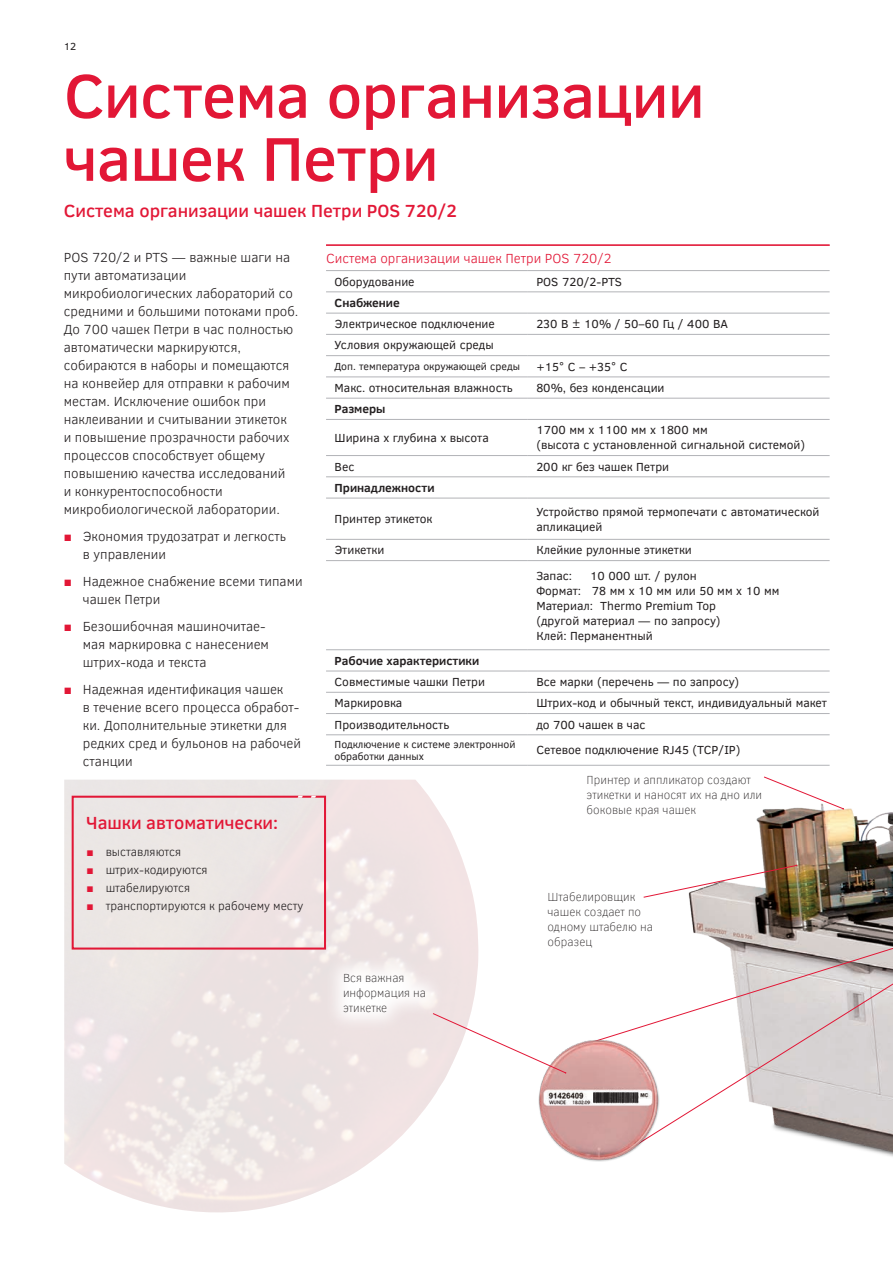
<style>
.page{position:relative;width:893px;height:1263px;background:#fff}
.page>*{position:absolute;margin:0;border:0;box-sizing:border-box;transform-origin:0 0}
.t1{font:500 63px/63px "Clear Sans";letter-spacing:-.01em;color:#e21736}
.t2{font:500 18px "Clear Sans";color:#e21736}
.t3{font:300 13.5px/18px "Clear Sans";color:#231f20}
.t4{font:300 13.5px "Clear Sans";color:#e21736}
.t5{font:12px/15px "Clear Sans";color:#231f20}
.t6{font:100 12px/15px "Clear Sans";color:#231f20}
.t7{font:300 12px "Clear Sans";color:#231f20}
.t8{font:700 12px "Clear Sans";color:#231f20}
.t9{font:10.5px/12px "Clear Sans";color:#231f20}
.s1{font-weight:400;color:#e21736}
</style>
<div class="page">
<img style="left:689px;top:808px;width:204px;height:349px">
<svg style="left:324px;top:954px;width:121px;height:78px"></svg>
<svg style="left:764px;top:776px;width:80px;height:33px"></svg>
<img style="left:643px;top:865px;width:154px;height:33px">
<svg style="left:610px;top:939px;width:283px;height:97px"></svg>
<svg style="left:621px;top:945px;width:272px;height:209px"></svg>
<img style="left:538px;top:1036px;width:126px;height:126px">
<svg style="left:593px;top:1092px;width:45px;height:11px"></svg>
<svg style="left:433px;top:1013px;width:133px;height:60px"></svg>
<svg style="left:326px;top:291px;width:504px;height:474px"></svg>
<hr style="left:326px;top:244px;width:202px;height:2px;background:#e21736">
<hr style="left:528px;top:244px;width:302px;height:2px;background:#e21736">
<hr style="left:326px;top:270px;width:202px;height:1px;background:#b2b3b7">
<hr style="left:528px;top:270px;width:302px;height:1px;background:#b2b3b7">
<hr style="left:326px;top:292px;width:202px;height:1px;background:#b2b3b7">
<hr style="left:528px;top:292px;width:302px;height:1px;background:#b2b3b7">
<hr style="left:326px;top:313px;width:202px;height:1px;background:#b2b3b7">
<hr style="left:528px;top:313px;width:302px;height:1px;background:#b2b3b7">
<hr style="left:326px;top:334px;width:202px;height:1px;background:#b2b3b7">
<hr style="left:528px;top:334px;width:302px;height:1px;background:#b2b3b7">
<hr style="left:326px;top:355px;width:202px;height:1px;background:#b2b3b7">
<hr style="left:528px;top:355px;width:302px;height:1px;background:#b2b3b7">
<hr style="left:326px;top:377px;width:202px;height:1px;background:#b2b3b7">
<hr style="left:528px;top:377px;width:302px;height:1px;background:#b2b3b7">
<hr style="left:326px;top:398px;width:202px;height:1px;background:#b2b3b7">
<hr style="left:528px;top:398px;width:302px;height:1px;background:#b2b3b7">
<hr style="left:326px;top:419px;width:202px;height:1px;background:#b2b3b7">
<hr style="left:528px;top:419px;width:302px;height:1px;background:#b2b3b7">
<hr style="left:326px;top:455px;width:202px;height:1px;background:#b2b3b7">
<hr style="left:528px;top:455px;width:302px;height:1px;background:#b2b3b7">
<hr style="left:326px;top:477px;width:202px;height:1px;background:#b2b3b7">
<hr style="left:528px;top:477px;width:302px;height:1px;background:#b2b3b7">
<hr style="left:326px;top:498px;width:202px;height:1px;background:#b2b3b7">
<hr style="left:528px;top:498px;width:302px;height:1px;background:#b2b3b7">
<hr style="left:326px;top:539px;width:202px;height:1px;background:#b2b3b7">
<hr style="left:528px;top:539px;width:302px;height:1px;background:#b2b3b7">
<hr style="left:326px;top:560px;width:202px;height:1px;background:#b2b3b7">
<hr style="left:528px;top:560px;width:302px;height:1px;background:#b2b3b7">
<hr style="left:326px;top:649px;width:202px;height:1px;background:#b2b3b7">
<hr style="left:528px;top:649px;width:302px;height:1px;background:#b2b3b7">
<hr style="left:326px;top:671px;width:202px;height:1px;background:#b2b3b7">
<hr style="left:528px;top:671px;width:302px;height:1px;background:#b2b3b7">
<hr style="left:326px;top:692px;width:202px;height:1px;background:#b2b3b7">
<hr style="left:528px;top:692px;width:302px;height:1px;background:#b2b3b7">
<hr style="left:326px;top:713px;width:202px;height:1px;background:#b2b3b7">
<hr style="left:528px;top:713px;width:302px;height:1px;background:#b2b3b7">
<hr style="left:326px;top:734px;width:202px;height:1px;background:#b2b3b7">
<hr style="left:528px;top:734px;width:302px;height:1px;background:#b2b3b7">
<hr style="left:326px;top:765px;width:202px;height:1px;background:#b2b3b7">
<hr style="left:528px;top:765px;width:302px;height:1px;background:#b2b3b7">
<div style="left:72px;top:796px;width:254px;height:153px;border:2px solid #e21736"></div>
<p class="t9" style="left:64px;top:40px;width:14px">12</p>
<h1 class="t1" style="left:64px;top:63px;width:642px">Система организации чашек Петри</h1>
<h2 class="t2" style="left:64px;top:198px;width:395px">Система организации чашек Петри POS 720/2</h2>
<p class="t3" style="left:64px;top:248px;width:236px">POS 720/2 и PTS — важные шаги на пути автоматизации микробиологических лабораторий со средними и большими потоками проб.<br>До 700 чашек Петри в час полностью автоматически маркируются, собираются в наборы и помещаются на конвейер для отправки к рабочим местам. Исключение ошибок при наклеивании и считывании этикеток<br>и повышение прозрачности рабочих процессов способствует общему повышению качества исследований<br>и конкурентоспособности микробиологической лаборатории.</p>
<p class="t3" style="left:83px;top:527px;width:205px;text-indent:-19px"><span class="s1">■</span> Экономия трудозатрат и легкость в управлении</p>
<p class="t3" style="left:83px;top:572px;width:221px;text-indent:-19px"><span class="s1">■</span> Надежное снабжение всеми типами чашек Петри</p>
<p class="t3" style="left:83px;top:617px;width:188px;text-indent:-19px"><span class="s1">■</span> Безошибочная машиночитае&shy;мая маркировка с нанесением штрих-кода и текста</p>
<p class="t3" style="left:83px;top:680px;width:220px;text-indent:-19px"><span class="s1">■</span> Надежная идентификация чашек<br>в течение всего процесса обработ&shy;ки. Дополнительные этикетки для редких сред и бульонов на рабочей станции</p>
<p class="t4" style="left:326px;top:249px;width:287px">Система организации чашек Петри POS 720/2</p>
<p class="t5" style="left:335px;top:274px;width:82px">Оборудование</p>
<p class="t5" style="left:536px;top:274px;width:87px">POS 720/2-PTS</p>
<p class="t8" style="left:335px;top:294px;width:67px">Снабжение</p>
<p class="t5" style="left:335px;top:316px;width:162px">Электрическое подключение</p>
<p class="t5" style="left:536px;top:316px;width:193px">230 В ± 10% / 50–60 Гц / 400 ВА</p>
<p class="t5" style="left:335px;top:338px;width:161px">Условия окружающей среды</p>
<p class="t9" style="left:335px;top:360px;width:187px">Доп. температура окружающей среды</p>
<p class="t5" style="left:536px;top:359px;width:93px">+15° C – +35° C</p>
<p class="t5" style="left:335px;top:380px;width:180px">Макс. относительная влажность</p>
<p class="t5" style="left:536px;top:380px;width:130px">80%, без конденсации</p>
<p class="t8" style="left:335px;top:400px;width:52px">Размеры</p>
<p class="t5" style="left:335px;top:430px;width:156px">Ширина x глубина x высота</p>
<p class="t5" style="left:536px;top:423px;width:270px">1700 мм x 1100 мм x 1800 мм<br>(высота с установленной сигнальной системой)</p>
<p class="t5" style="left:335px;top:459px;width:21px">Вес</p>
<p class="t5" style="left:536px;top:459px;width:134px">200 кг без чашек Петри</p>
<p class="t8" style="left:335px;top:479px;width:101px">Принадлежности</p>
<p class="t5" style="left:335px;top:511px;width:99px">Принтер этикеток</p>
<p class="t5" style="left:536px;top:504px;width:285px">Устройство прямой термопечати с автоматической апликацией</p>
<p class="t5" style="left:335px;top:543px;width:51px">Этикетки</p>
<p class="t5" style="left:536px;top:537px;width:157px;line-height:25.2px">Клейкие рулонные этикетки<br>Запас:</p>
<p class="t5" style="left:536px;top:568px;width:245px;text-indent:54px">10 000 шт. / рулон<br>Формат: 78 мм x 10 мм или 50 мм x 10 мм<br>Материал: Thermo Premium Top<br>(другой материал — по запросу)<br>Клей: Перманентный</p>
<p class="t8" style="left:335px;top:652px;width:146px">Рабочие характеристики</p>
<p class="t5" style="left:335px;top:674px;width:152px">Совместимые чашки Петри</p>
<p class="t5" style="left:536px;top:674px;width:204px">Все марки (перечень — по запросу)</p>
<p class="t5" style="left:335px;top:695px;width:69px">Маркировка</p>
<p class="t5" style="left:536px;top:695px;width:292px">Штрих-код и обычный текст, индивидуальный макет</p>
<p class="t5" style="left:335px;top:717px;width:116px">Производительность</p>
<p class="t5" style="left:536px;top:717px;width:111px">до 700 чашек в час</p>
<p class="t9" style="left:335px;top:738px;width:183px">Подключение к системе электронной обработки данных</p>
<p class="t5" style="left:536px;top:743px;width:206px">Сетевое подключение RJ45 (TCP/IP)</p>
<h2 class="t2" style="left:87px;top:810px;width:193px">Чашки автоматически:</h2>
<p class="t7" style="left:87px;top:844px;width:96px"><span class="s1">■</span> выставляются</p>
<p class="t7" style="left:87px;top:862px;width:123px"><span class="s1">■</span> штрих-кодируются</p>
<p class="t7" style="left:87px;top:880px;width:105px"><span class="s1">■</span> штабелируются</p>
<p class="t7" style="left:87px;top:898px;width:219px"><span class="s1">■</span> транспортируются к рабочему месту</p>
<p class="t6" style="left:343px;top:970px;width:85px">Вся важная информация на этикетке</p>
<p class="t6" style="left:587px;top:772px;width:177px">Принтер и аппликатор создают этикетки и наносят их на дно или боковые края чашек</p>
<p class="t6" style="left:547px;top:889px;width:107px">Штабелировщик чашек создает по одному штабелю на образец</p>
</div>
